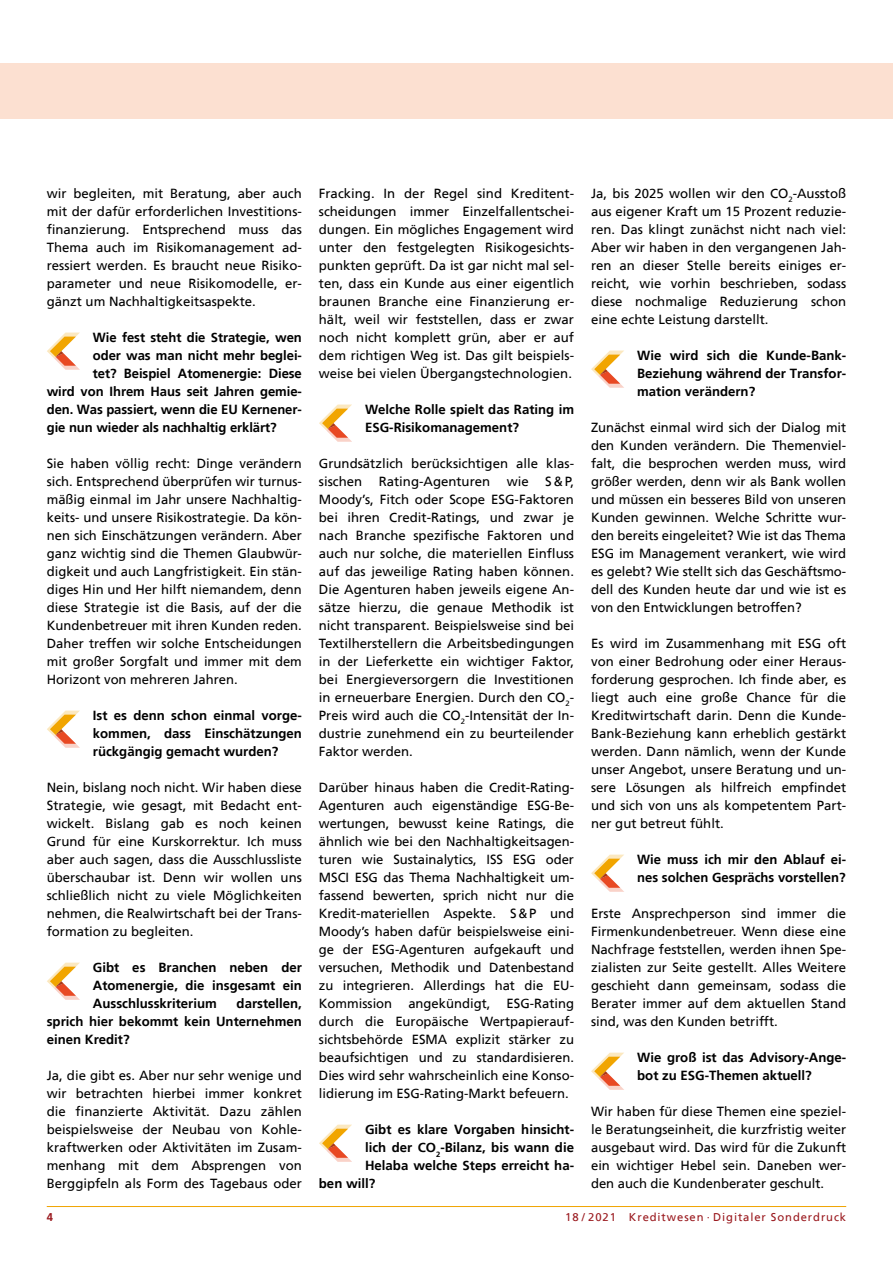
<style>
.page{position:relative;width:893px;height:1263px;background:#fff}
.page>*{position:absolute;margin:0;border:0;box-sizing:border-box;transform-origin:0 0}
.Fließtext{font:13.2px/18px "Frutiger";color:#000;text-align:justify}
.Frage{font:700 13.2px/18px "Frutiger";color:#000;text-align:justify}
.t1{font:11.25px "Frutiger";letter-spacing:.08em;color:#9a191e}
.t2{font:700 11.25px "Frutiger";color:#9a191e}
</style>
<div class="page">
<div style="left:0;top:64px;width:893px;height:55px;background:#fce0d1"></div>
<hr style="left:47px;top:1206px;width:799px;height:1px;background:#f0a400">
<svg style="left:47px;top:332px;width:33px;height:38px"></svg>
<svg style="left:47px;top:710px;width:33px;height:38px"></svg>
<svg style="left:47px;top:962px;width:33px;height:38px"></svg>
<svg style="left:319px;top:404px;width:33px;height:38px"></svg>
<svg style="left:319px;top:1124px;width:33px;height:38px"></svg>
<svg style="left:591px;top:350px;width:33px;height:38px"></svg>
<svg style="left:591px;top:854px;width:33px;height:38px"></svg>
<svg style="left:591px;top:1052px;width:33px;height:38px"></svg>
<p class="Fließtext" style="left:47px;top:185px;width:257px">wir begleiten, mit Beratung, aber auch mit der dafür erforderlichen Investitions&shy;finanzierung. Entsprechend muss das Thema auch im Risikomanagement ad&shy;ressiert werden. Es braucht neue Risiko&shy;parameter und neue Risikomodelle, er&shy;gänzt um Nachhaltigkeitsaspekte.</p>
<p class="Frage" style="left:93px;top:329px;width:210px">Wie fest steht die Strategie, wen</p>
<p class="Frage" style="left:93px;top:347px;width:210px">oder was man nicht mehr beglei-</p>
<p class="Frage" style="left:93px;top:365px;width:210px">tet? Beispiel Atomenergie: Diese</p>
<p class="Frage" style="left:47px;top:383px;width:257px">wird von Ihrem Haus seit Jahren gemie-</p>
<p class="Frage" style="left:47px;top:401px;width:257px">den. Was passiert, wenn die EU Kernener-</p>
<p class="Frage" style="left:47px;top:419px;width:231px">gie nun wieder als nachhaltig erklärt?</p>
<p class="Fließtext" style="left:47px;top:455px;width:257px">Sie haben völlig recht: Dinge verändern sich. Entsprechend überprüfen wir turnus&shy;mäßig einmal im Jahr unsere Nachhaltig&shy;keits- und unsere Risikostrategie. Da kön&shy;nen sich Einschätzungen verändern. Aber ganz wichtig sind die Themen Glaubwür&shy;digkeit und auch Langfristigkeit. Ein stän&shy;diges Hin und Her hilft niemandem, denn diese Strategie ist die Basis, auf der die Kundenbetreuer mit ihren Kunden reden.<br>Daher treffen wir solche Entscheidungen mit großer Sorgfalt und immer mit dem Horizont von mehreren Jahren.</p>
<p class="Frage" style="left:93px;top:707px;width:210px">Ist es denn schon einmal vorge&shy;kommen, dass Einschätzungen rückgängig gemacht wurden?</p>
<p class="Fließtext" style="left:47px;top:779px;width:257px">Nein, bislang noch nicht. Wir haben diese Strategie, wie gesagt, mit Bedacht ent&shy;wickelt. Bislang gab es noch keinen Grund für eine Kurskorrektur. Ich muss aber auch sagen, dass die Ausschlussliste überschaubar ist. Denn wir wollen uns schließlich nicht zu viele Möglichkeiten nehmen, die Realwirtschaft bei der Trans&shy;formation zu begleiten.</p>
<p class="Frage" style="left:93px;top:959px;width:210px">Gibt es Branchen neben der Atomenergie, die insgesamt ein Ausschlusskriterium</p>
<p class="Frage" style="left:47px;top:995px;width:257px;text-indent:190px">darstellen, sprich hier bekommt kein Unternehmen einen Kredit?</p>
<p class="Fließtext" style="left:47px;top:1067px;width:257px">Ja, die gibt es. Aber nur sehr wenige und wir betrachten hierbei immer konkret die finanzierte Aktivität. Dazu zählen beispielsweise der Neubau von Kohle&shy;kraftwerken oder Aktivitäten im Zusam&shy;menhang mit dem Absprengen von Berggipfeln als Form des Tagebaus oder</p>
<p class="Fließtext" style="left:319px;top:185px;width:257px">Fracking. In der Regel sind Kreditent&shy;scheidungen immer Einzelfallentschei&shy;dungen. Ein mögliches Engagement wird unter den festgelegten Risikogesichts&shy;punkten geprüft. Da ist gar nicht mal sel&shy;ten, dass ein Kunde aus einer eigentlich braunen Branche eine Finanzierung er&shy;hält, weil wir feststellen, dass er zwar noch nicht komplett grün, aber er auf dem richtigen Weg ist. Das gilt beispiels&shy;weise bei vielen Übergangstechnologien.</p>
<p class="Frage" style="left:365px;top:401px;width:211px">Welche Rolle spielt das Rating im<br>ESG-Risikomanagement?</p>
<p class="Fließtext" style="left:319px;top:455px;width:256px">Grundsätzlich berücksichtigen alle klas&shy;sischen</p>
<p class="Fließtext" style="left:379px;top:473px;width:113px">Rating-Agenturen</p>
<p class="Fließtext" style="left:507px;top:473px;width:24px">wie</p>
<p class="Fließtext" style="left:319px;top:473px;width:257px;text-indent:226px">S&amp;P, Moody’s, Fitch oder Scope ESG-Faktoren bei ihren Credit-Ratings, und zwar je nach Branche spezifische Faktoren und auch nur solche, die materiellen Einfluss auf das jeweilige Rating haben können.<br>Die Agenturen haben jeweils eigene An&shy;sätze hierzu, die genaue Methodik ist nicht transparent. Beispielsweise sind bei Textilherstellern die Arbeitsbedingungen in der Lieferkette ein wichtiger Faktor, bei Energieversorgern die Investitionen in erneuerbare Energien. Durch den CO<sub>2</sub>- Preis wird auch die CO<sub>2</sub>-Intensität der In&shy;dustrie zunehmend ein zu beurteilender Faktor werden.</p>
<p class="Fließtext" style="left:319px;top:779px;width:257px">Darüber hinaus haben die Credit-Rating-Agenturen auch eigenständige ESG-Be&shy;wertungen, bewusst keine Ratings, die ähnlich wie bei den Nachhaltigkeitsagen&shy;turen wie Sustainalytics, ISS ESG oder MSCI ESG das Thema Nachhaltigkeit um&shy;fassend bewerten, sprich nicht nur die Kredit-materiellen Aspekte. S&amp;P und Moody’s haben dafür beispielsweise eini&shy;ge der ESG-Agenturen aufgekauft und versuchen, Methodik und Datenbestand zu integrieren. Allerdings hat die EU-Kommission angekündigt, ESG-Rating durch die Europäische Wertpapierauf&shy;sichtsbehörde ESMA explizit stärker zu beaufsichtigen und zu standardisieren.<br>Dies wird sehr wahrscheinlich eine Konso&shy;lidierung im ESG-Rating-Markt befeuern.</p>
<p class="Frage" style="left:365px;top:1121px;width:210px">Gibt es klare Vorgaben hinsicht-</p>
<p class="Frage" style="left:365px;top:1139px;width:210px">lich der CO<sub>2</sub>-Bilanz, bis wann die</p>
<p class="Frage" style="left:365px;top:1157px;width:210px">Helaba welche Steps erreicht ha-</p>
<p class="Frage" style="left:319px;top:1175px;width:58px">ben will?</p>
<p class="Fließtext" style="left:591px;top:185px;width:257px">Ja, bis 2025 wollen wir den CO<sub>2</sub>-Ausstoß aus eigener Kraft um 15 Prozent reduzie&shy;ren. Das klingt zunächst nicht nach viel:<br>Aber wir haben in den vergangenen Jah&shy;ren an dieser Stelle bereits einiges er&shy;reicht, wie vorhin beschrieben, sodass diese nochmalige Reduzierung schon eine echte Leistung darstellt.</p>
<p class="Frage" style="left:637px;top:347px;width:210px">Wie wird sich die Kunde-Bank-Beziehung während der Transfor&shy;mation verändern?</p>
<p class="Fließtext" style="left:591px;top:419px;width:257px">Zunächst einmal wird sich der Dialog mit den Kunden verändern. Die Themenviel&shy;falt, die besprochen werden muss, wird größer werden, denn wir als Bank wollen und müssen ein besseres Bild von unseren Kunden gewinnen. Welche Schritte wur&shy;den bereits eingeleitet? Wie ist das Thema ESG im Management verankert, wie wird es gelebt? Wie stellt sich das Geschäftsmo&shy;dell des Kunden heute dar und wie ist es von den Entwicklungen betroffen?</p>
<p class="Fließtext" style="left:591px;top:635px;width:257px">Es wird im Zusammenhang mit ESG oft von einer Bedrohung oder einer Heraus&shy;forderung gesprochen. Ich finde aber, es liegt auch eine große Chance für die Kreditwirtschaft darin. Denn die Kunde-Bank-Beziehung kann erheblich gestärkt werden. Dann nämlich, wenn der Kunde unser Angebot, unsere Beratung und un&shy;sere Lösungen als hilfreich empfindet und sich von uns als kompetentem Part&shy;ner gut betreut fühlt.</p>
<p class="Frage" style="left:637px;top:851px;width:210px">Wie muss ich mir den Ablauf ei&shy;nes solchen Gesprächs vorstellen?</p>
<p class="Fließtext" style="left:591px;top:905px;width:257px">Erste Ansprechperson sind immer die Firmenkundenbetreuer. Wenn diese eine Nachfrage feststellen, werden ihnen Spe&shy;zialisten zur Seite gestellt. Alles Weitere geschieht dann gemeinsam, sodass die Berater immer auf dem aktuellen Stand sind, was den Kunden betrifft.</p>
<p class="Frage" style="left:637px;top:1049px;width:210px">Wie groß ist das Advisory-Ange&shy;bot zu ESG-Themen aktuell?</p>
<p class="Fließtext" style="left:591px;top:1103px;width:257px">Wir haben für diese Themen eine speziel&shy;le Beratungseinheit, die kurzfristig weiter ausgebaut wird. Das wird für die Zukunft ein wichtiger Hebel sein. Daneben wer&shy;den auch die Kundenberater geschult.</p>
<p class="t2" style="left:47px;top:1211px;width:8px">4</p>
<p class="t1" style="left:565px;top:1211px;width:282px">18 / 2021 Kreditwesen · Digitaler Sonderdruck</p>
</div>
